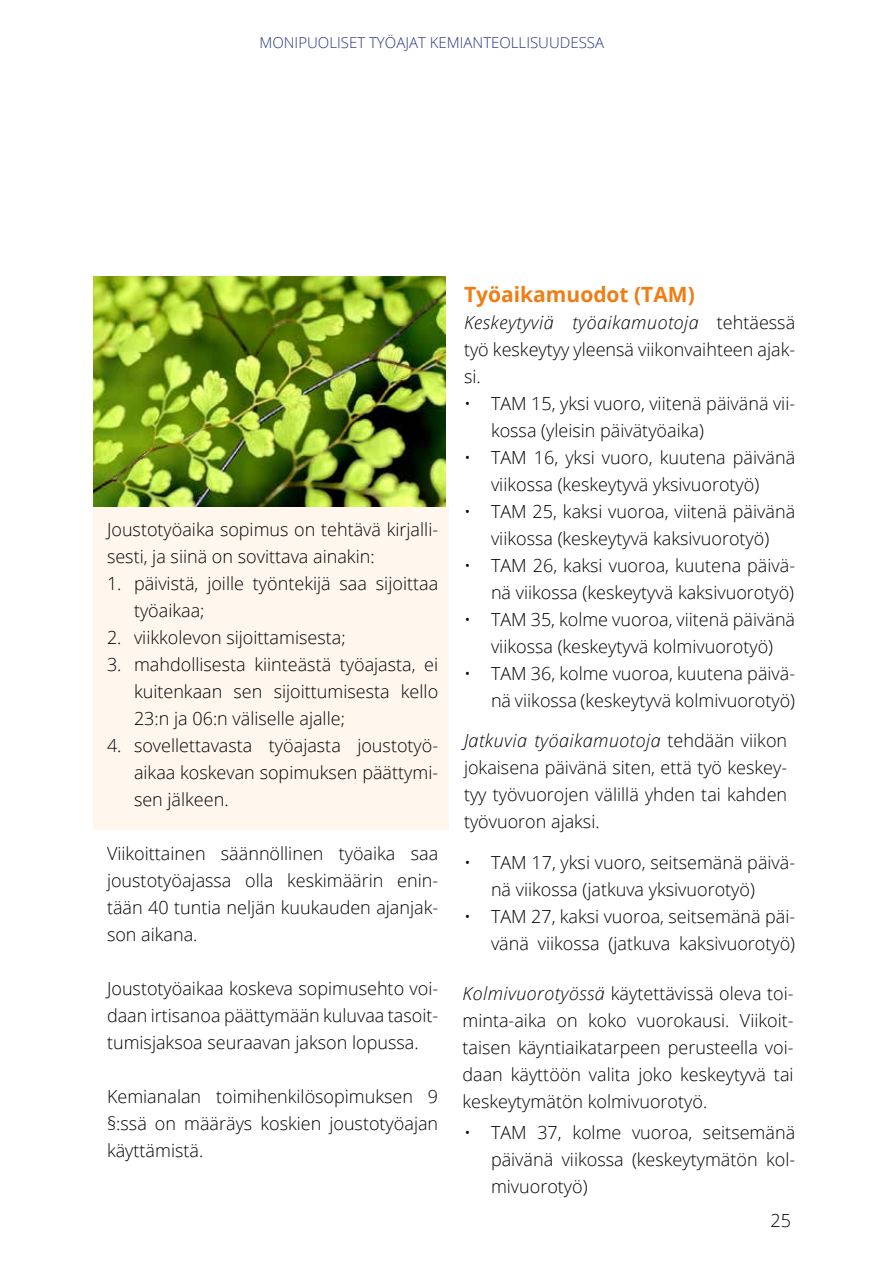
<style>
.page{position:relative;width:893px;height:1263px;background:#fff}
.page>*{position:absolute;margin:0;border:0;box-sizing:border-box;transform-origin:0 0}
.t1{font:700 21px "Open Sans";color:#ef7d14}
.t2{font:300 18px/27px "Open Sans";color:#000;text-align:justify}
.t3{font:300 15px "Open Sans";color:#283583}
.s1{font-style:italic}
</style>
<div class="page">
<div style="left:94px;top:506px;width:355px;height:323px;background:#fff6ee"></div>
<img style="left:94px;top:276px;width:352px;height:230px">
<p class="t3" style="left:259px;top:33px;width:346px">MONIPUOLISET TYÖAJAT KEMIANTEOLLISUUDESSA</p>
<p class="t2" style="left:107px;top:516px;width:333px">Joustotyöaika sopimus on tehtävä kirjalli&shy;sesti, ja siinä on sovittava ainakin:</p>
<p class="t2" style="left:134px;top:570px;width:306px;text-indent:-27px">1. päivistä, joille työntekijä saa sijoittaa työaikaa;</p>
<p class="t2" style="left:107px;top:624px;width:240px">2. viikkolevon sijoittamisesta;</p>
<p class="t2" style="left:134px;top:651px;width:306px;text-indent:-27px">3. mahdollisesta kiinteästä työajasta, ei kuitenkaan sen sijoittumisesta kello 23:n ja 06:n väliselle ajalle;</p>
<p class="t2" style="left:134px;top:732px;width:306px;text-indent:-27px">4. sovellettavasta työajasta joustotyö&shy;aikaa koskevan sopimuksen päättymi&shy;sen jälkeen.</p>
<p class="t2" style="left:107px;top:840px;width:333px">Viikoittainen säännöllinen työaika saa joustotyöajassa olla keskimäärin enin&shy;tään 40 tuntia neljän kuukauden ajanjak&shy;son aikana.</p>
<p class="t2" style="left:107px;top:975px;width:333px">Joustotyöaikaa koskeva sopimusehto voi&shy;daan irtisanoa päättymään kuluvaa tasoit&shy;tumisjaksoa seuraavan jakson lopussa.</p>
<p class="t2" style="left:107px;top:1083px;width:333px">Kemianalan toimihenkilösopimuksen 9 §:ssä on määräys koskien joustotyöajan käyttämistä.</p>
<p class="t1" style="left:464px;top:279px;width:232px">Työaikamuodot (TAM)</p>
<p class="t2" style="left:464px;top:308px;width:333px"><span class="s1">Keskeytyviä työaikamuotoja</span> tehtäessä työ keskeytyy yleensä viikonvaihteen ajak&shy;si.</p>
<p class="t2" style="left:491px;top:389px;width:306px;text-indent:-27px">• TAM 15, yksi vuoro, viitenä päivänä vii&shy;kossa (yleisin päivätyöaika)</p>
<p class="t2" style="left:464px;top:443px;width:333px;text-align:center">• TAM 16, yksi vuoro, kuutena päivänä viikossa (keskeytyvä yksivuorotyö)</p>
<p class="t2" style="left:464px;top:497px;width:333px;text-align:center">• TAM 25, kaksi vuoroa, viitenä päivänä viikossa (keskeytyvä kaksivuorotyö)</p>
<p class="t2" style="left:464px;top:551px;width:333px;text-align:right">• TAM 26, kaksi vuoroa, kuutena päivä&shy;nä viikossa (keskeytyvä kaksivuorotyö)</p>
<p class="t2" style="left:464px;top:605px;width:333px;text-align:center">• TAM 35, kolme vuoroa, viitenä päivänä viikossa (keskeytyvä kolmivuorotyö)</p>
<p class="t2" style="left:464px;top:659px;width:333px;text-align:right">• TAM 36, kolme vuoroa, kuutena päivä&shy;nä viikossa (keskeytyvä kolmivuorotyö)</p>
<p class="t2" style="left:464px;top:727px;width:325px"><span class="s1">Jatkuvia työaikamuotoja</span> tehdään viikon jokaisena päivänä siten, että työ keskey&shy;tyy työvuorojen välillä yhden tai kahden työvuoron ajaksi.</p>
<p class="t2" style="left:491px;top:848px;width:306px;text-indent:-27px">• TAM 17, yksi vuoro, seitsemänä päivä&shy;nä viikossa (jatkuva yksivuorotyö)</p>
<p class="t2" style="left:464px;top:902px;width:333px;text-align:right">• TAM 27, kaksi vuoroa, seitsemänä päi&shy;vänä viikossa (jatkuva kaksivuorotyö)</p>
<p class="t2" style="left:462px;top:980px;width:333px"><span class="s1">Kolmivuorotyössä</span> käytettävissä oleva toi&shy;minta-aika on koko vuorokausi. Viikoit&shy;taisen käyntiaikatarpeen perusteella voi&shy;daan käyttöön valita joko keskeytyvä tai keskeytymätön kolmivuorotyö.</p>
<p class="t2" style="left:491px;top:1118px;width:306px;text-indent:-27px">• TAM 37, kolme vuoroa, seitsemänä päivänä viikossa (keskeytymätön kol&shy;mivuorotyö)</p>
<p class="t2" style="left:770px;top:1206px;width:22px">25</p>
</div>
